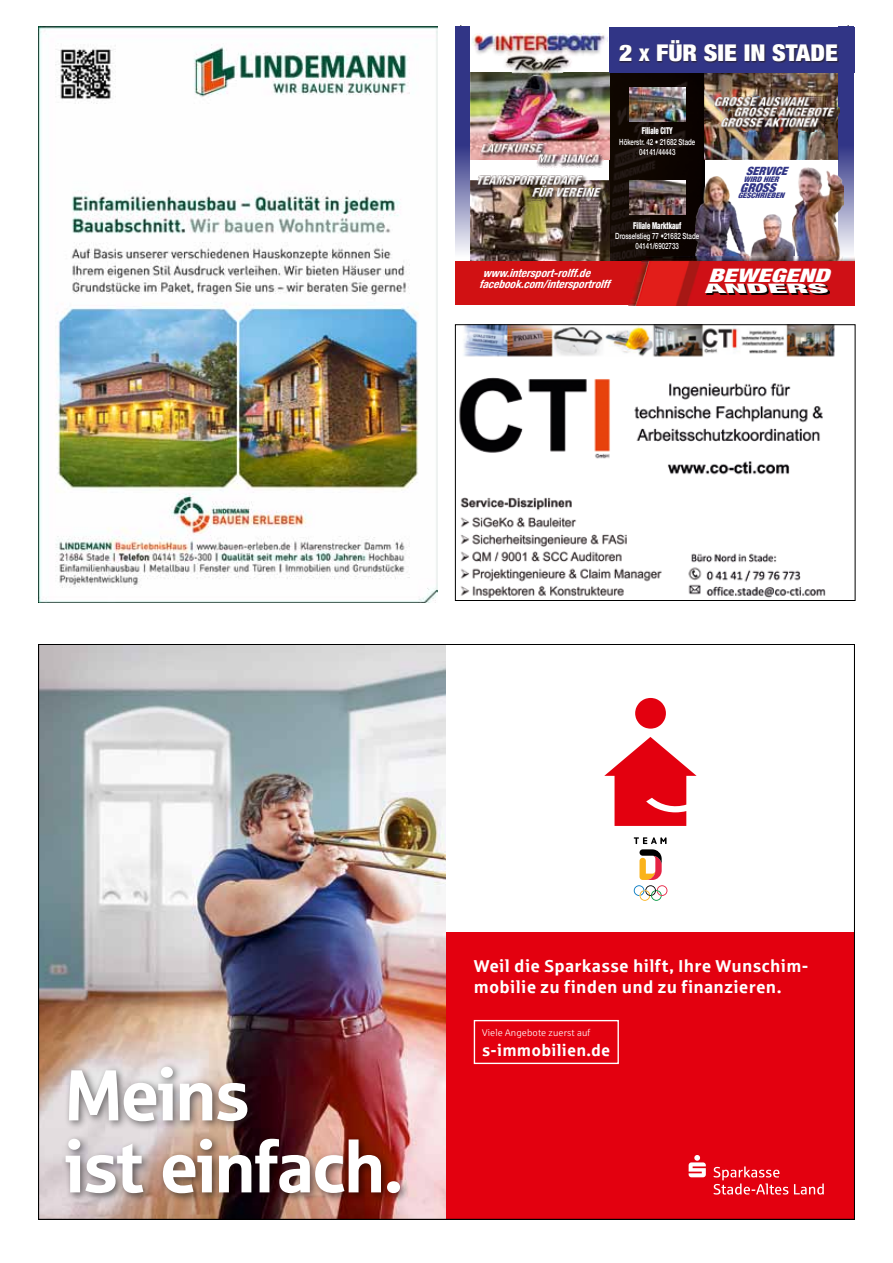
<style>
.page{position:relative;width:893px;height:1263px;background:#fff}
.page>*{position:absolute;margin:0;border:0;box-sizing:border-box;transform-origin:0 0}
.t1{font:72px/72px "Sparkasse Head";letter-spacing:-.005em;color:#fff}
.t2{font:900 condensed 23.1px "Helvetica Neue";color:#fff;scale:1.11 1}
.t3{font:italic 900 condensed 18.6px "Helvetica Neue";color:#fff;scale:1.43 1}
.t4{font:700 17.25px/20.7px "Sparkasse Rg";letter-spacing:.015em;color:#fff}
.t5{font:700 16.5px "Sparkasse Rg";letter-spacing:.01em;color:#fff}
.t6{font:italic 900 condensed 13.05px "Helvetica Neue";color:#fff;scale:2.85 1}
.t7{font:italic 900 condensed 12.15px "Helvetica Neue";color:#313586;scale:1.06 1}
.t8{font:italic 900 condensed 11.4px "Helvetica Neue";color:#313586;scale:1.06 1}
.t9{font:italic 700 condensed 11.25px/11.7px "Helvetica Neue";color:#fff}
.t10{font:9.6px "Sparkasse Lt";letter-spacing:.01em;color:#fff}
.t11{font:900 condensed 9.45px "Helvetica Neue";color:#fff;scale:.72 1}
.t12{font:500 8.55px/10.2px "Helvetica Neue";color:#fff;text-align:center;scale:.72 1}
.t13{font:italic 900 condensed 7.65px "Helvetica Neue";color:#313586;scale:1.06 1}
.s1{font-size:17.4px}
</style>
<div class="page">
<img style="left:459px;top:326px;width:376px;height:272px">
<div style="left:455px;top:324px;width:400px;height:277px;border:1px solid #000"></div>
<img style="left:609px;top:72px;width:95px;height:190px">
<img style="left:470px;top:72px;width:139px;height:88px">
<img style="left:704px;top:72px;width:135px;height:88px">
<svg style="left:455px;top:27px;width:15px;height:235px;background:#6668a4"></svg>
<img style="left:470px;top:181px;width:139px;height:81px">
<img style="left:481px;top:143px;width:122px;height:25px">
<svg style="left:839px;top:72px;width:15px;height:180px;background:#6264a1"></svg>
<img style="left:750px;top:215px;width:42px;height:42px">
<img style="left:695px;top:177px;width:55px;height:80px">
<div style="left:455px;top:262px;width:242px;height:43px;background:#d11113"></div>
<img style="left:792px;top:168px;width:51px;height:89px">
<div style="left:609px;top:27px;width:245px;height:45px;background:#313586"></div>
<img style="left:619px;top:40px;width:220px;height:23px">
<img style="left:629px;top:87px;width:57px;height:35px">
<img style="left:629px;top:180px;width:57px;height:35px">
<img style="left:471px;top:34px;width:136px;height:42px">
<img style="left:478px;top:176px;width:128px;height:26px">
<img style="left:714px;top:96px;width:125px;height:35px">
<img style="left:628px;top:257px;width:226px;height:49px">
<img style="left:635px;top:262px;width:219px;height:44px">
<img style="left:706px;top:284px;width:123px;height:10px">
<svg style="left:455px;top:26px;width:7px;height:7px"></svg>
<img style="left:41px;top:647px;width:405px;height:569px">
<div style="left:446px;top:932px;width:409px;height:287px;background:#e3000f"></div>
<div style="left:474px;top:1020px;width:145px;height:44px;border:1px solid #fff"></div>
<svg style="left:604px;top:698px;width:93px;height:128px"></svg>
<svg style="left:634px;top:837px;width:33px;height:64px"></svg>
<svg style="left:713px;top:1166px;width:111px;height:28px"></svg>
<svg style="left:689px;top:1155px;width:17px;height:22px"></svg>
<div style="left:61px;top:1062px;width:349px;height:141px;background:#000;opacity:.55"></div>
<img style="left:38px;top:27px;width:400px;height:576px">
<h2 class="t2" style="left:619px;top:34px;width:198px">2 <span class="s1">X</span> FÜR SIE IN STADE</h2>
<p class="t11" style="left:642px;top:123px;width:45px">Filiale CITY</p>
<p class="t12" style="left:619px;top:136px;width:107px">Hökerstr. 42 • 21682 Stade<br>04141/44443</p>
<p class="t11" style="left:633px;top:218px;width:68px">Filiale Marktkauf</p>
<p class="t12" style="left:615px;top:230px;width:118px">Drosselstieg 77 •21682 Stade<br>04141/6902733</p>
<h3 class="t8" style="left:746px;top:161px;width:46px">SERVICE</h3>
<p class="t13" style="left:743px;top:173px;width:39px">WIRD HIER</p>
<h3 class="t7" style="left:740px;top:177px;width:41px">GROSS</h3>
<p class="t13" style="left:738px;top:189px;width:49px">GESCHRIEBEN</p>
<h3 class="t9" style="left:479px;top:266px;width:137px;text-indent:4px">www.intersport-rolff.de facebook.com/intersportrolff</h3>
<h3 class="t3" style="left:708px;top:260px;width:92px">BEWEGEND</h3>
<h3 class="t6" style="left:705px;top:278px;width:47px">ANDERS</h3>
<h1 class="t1" style="left:65px;top:1056px;width:338px">Meins<br>ist einfach.</h1>
<h3 class="t4" style="left:474px;top:955px;width:336px">Weil die Sparkasse hilft, Ihre Wunschim&shy;mobilie zu finden und zu finanzieren.</h3>
<p class="t10" style="left:482px;top:1026px;width:110px">Viele Angebote zuerst auf</p>
<h3 class="t5" style="left:482px;top:1039px;width:130px">s-immobilien.de</h3>
</div>
